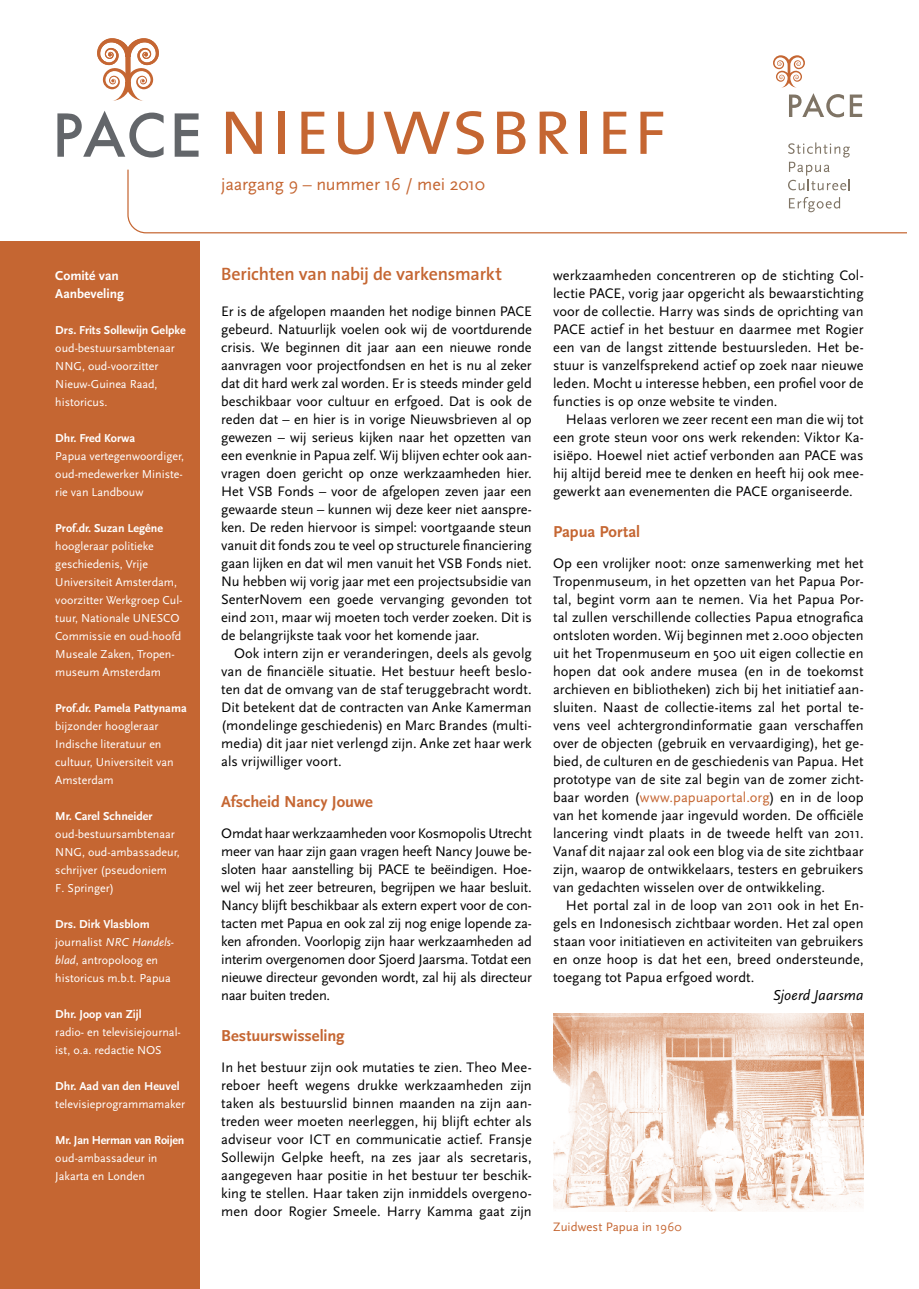
<style>
.page{position:relative;width:919px;height:1289px;background:#fff}
.page>*{position:absolute;margin:0;border:0;box-sizing:border-box;transform-origin:0 0}
.t1{font:81px "The Sans Semi Light Caps";color:#c56632}
.t2{font:600 18px "The Sans";letter-spacing:-.01em;color:#c56632}
.t3{font:18px "Scala Sans";letter-spacing:-.015em;color:#c56632}
.t4{font:700 16.5px "Scala Sans LF";letter-spacing:-.005em;color:#c56632}
.t5{font:italic 15px "Scala Sans";letter-spacing:.005em;color:#000}
.t6{font:14.4px/18px "Scala Sans";color:#000;text-align:justify}
.t7{font:700 13.5px/18px "Scala Sans";color:#fff}
.t8{font:12.75px "Scala Sans";letter-spacing:.005em;color:#c56632}
.t9{font:12px/18px "Scala Sans";color:#fff}
.t10{font:700 12px "Scala Sans";color:#fff}
.t11{font:700 12px "Scala Sans";letter-spacing:-.02em;color:#fff}
.s1{font-weight:700}
.s2{font-style:italic}
.s3{font-style:inherit}
.s4{color:#c56632}
</style>
<div class="page">
<svg style="left:57px;top:111px;width:106px;height:46px"></svg>
<svg style="left:175px;top:113px;width:23px;height:44px"></svg>
<svg style="left:97px;top:38px;width:62px;height:63px"></svg>
<svg style="left:127px;top:169px;width:779px;height:64px"></svg>
<svg style="left:788px;top:142px;width:61px;height:48px"></svg>
<svg style="left:788px;top:197px;width:52px;height:15px"></svg>
<svg style="left:773px;top:55px;width:89px;height:62px"></svg>
<div style="left:0;top:241px;width:200px;height:1047px;background:#c56632"></div>
<img style="left:553px;top:1013px;width:310px;height:198px">
<p class="t7" style="left:55px;top:267px;width:70px">Comité van<br>Aanbeveling</p>
<p class="t10" style="left:55px;top:323px;width:132px">Drs. Frits Sollewijn Gelpke</p>
<p class="t9" style="left:55px;top:339px;width:121px">oud-bestuursambtenaar<br>NNG, oud-voorzitter<br>Nieuw-Guinea Raad, historicus.</p>
<p class="t10" style="left:55px;top:431px;width:81px">Dhr. Fred Korwa</p>
<p class="t9" style="left:55px;top:447px;width:130px">Papua vertegenwoordiger, oud-medewerker Ministe&shy;rie van Landbouw</p>
<p class="t10" style="left:55px;top:521px;width:109px">Prof.dr. Suzan Legêne</p>
<p class="t9" style="left:55px;top:537px;width:129px">hoogleraar politieke geschiedenis, Vrije<br>Universiteit Amsterdam, voorzitter Werkgroep Cul&shy;tuur, Nationale UNESCO<br>Commissie en oud-hoofd<br>Museale Zaken, Tropen&shy;museum Amsterdam</p>
<p class="t10" style="left:55px;top:701px;width:133px">Prof.dr. Pamela Pattynama</p>
<p class="t9" style="left:55px;top:717px;width:120px">bijzonder hoogleraar<br>Indische literatuur en cultuur, Universiteit van<br>Amsterdam</p>
<p class="t10" style="left:55px;top:809px;width:99px">Mr. Carel Schneider</p>
<p class="t9" style="left:55px;top:825px;width:126px">oud-bestuursambtenaar<br>NNG, oud-ambassadeur, schrijver (pseudoniem<br>F. Springer)</p>
<p class="t9" style="left:55px;top:915px;width:120px"><span class="s1">Drs. Dirk Vlasblom </span>journalist <span class="s2">NRC Handels&shy;blad</span>, antropoloog en historicus m.b.t. Papua</p>
<p class="t10" style="left:55px;top:1007px;width:88px">Dhr. Joop van Zijl</p>
<p class="t9" style="left:55px;top:1023px;width:127px">radio- en televisiejournal&shy;ist, o.a. redactie NOS</p>
<p class="t10" style="left:55px;top:1079px;width:126px">Dhr. Aad van den Heuvel</p>
<p class="t9" style="left:55px;top:1095px;width:131px">televisieprogrammamaker</p>
<p class="t11" style="left:55px;top:1133px;width:130px">Mr. Jan Herman van Roijen</p>
<p class="t9" style="left:55px;top:1149px;width:104px">oud-ambassadeur in<br>Jakarta en Londen</p>
<h1 class="t1" style="left:218px;top:59px;width:451px">nieuwsbrief</h1>
<p class="t3" style="left:221px;top:174px;width:265px">jaargang 9 – nummer 16 / mei 2010</p>
<p class="t2" style="left:221px;top:262px;width:282px">Berichten van nabij de varkensmarkt</p>
<p class="t6" style="left:221px;top:302px;width:312px">Er is de afgelopen maanden het nodige binnen <span class="s3">PACE </span>gebeurd. Natuurlijk voelen ook wij de voortdurende crisis. We beginnen dit jaar aan een nieuwe ronde aanvragen voor projectfondsen en het is nu al zeker dat dit hard werk zal worden. Er is steeds minder geld beschikbaar voor cultuur en erfgoed. Dat is ook de reden dat – en hier is in vorige Nieuwsbrieven al op gewezen – wij serieus kijken naar het opzetten van een evenknie in Papua zelf. Wij blijven echter ook aan&shy;vragen doen gericht op onze werkzaamheden hier.<br>Het VSB Fonds – voor de afgelopen zeven jaar een gewaarde steun – kunnen wij deze keer niet aanspre&shy;ken. De reden hiervoor is simpel: voortgaande steun vanuit dit fonds zou te veel op structurele financiering gaan lijken en dat wil men vanuit het VSB Fonds niet.<br>Nu hebben wij vorig jaar met een projectsubsidie van SenterNovem een goede vervanging gevonden tot eind 2011, maar wij moeten toch verder zoeken. Dit is de belangrijkste taak voor het komende jaar.</p>
<p class="t6" style="left:221px;top:644px;width:312px;text-indent:13px">Ook intern zijn er veranderingen, deels als gevolg van de financiële situatie. Het bestuur heeft beslo&shy;ten dat de omvang van de staf teruggebracht wordt.<br>Dit betekent dat de contracten van Anke Kamerman (mondelinge geschiedenis) en Marc Brandes (multi&shy;media) dit jaar niet verlengd zijn. Anke zet haar werk als vrijwilliger voort.</p>
<p class="t4" style="left:221px;top:792px;width:153px">Afscheid Nancy Jouwe</p>
<p class="t6" style="left:221px;top:824px;width:312px">Omdat haar werkzaamheden voor Kosmopolis Utrecht meer van haar zijn gaan vragen heeft Nancy Jouwe be&shy;sloten haar aanstelling bij PACE te beëindigen. Hoe&shy;wel wij het zeer betreuren, begrijpen we haar besluit.<br>Nancy blijft beschikbaar als extern expert voor de con&shy;tacten met Papua en ook zal zij nog enige lopende za&shy;ken afronden. Voorlopig zijn haar werkzaamheden ad interim overgenomen door Sjoerd Jaarsma. Totdat een nieuwe directeur gevonden wordt, zal hij als directeur naar buiten treden.</p>
<p class="t4" style="left:221px;top:1026px;width:125px">Bestuurswisseling</p>
<p class="t6" style="left:221px;top:1058px;width:312px">In het bestuur zijn ook mutaties te zien. Theo Mee&shy;reboer heeft wegens drukke werkzaamheden zijn taken als bestuurslid binnen maanden na zijn aan&shy;treden weer moeten neerleggen, hij blijft echter als adviseur voor ICT en communicatie actief. Fransje Sollewijn Gelpke heeft, na zes jaar als secretaris, aangegeven haar positie in het bestuur ter beschik&shy;king te stellen. Haar taken zijn inmiddels overgeno&shy;men door Rogier Smeele. Harry Kamma gaat zijn</p>
<p class="t6" style="left:553px;top:266px;width:312px">werkzaamheden concentreren op de stichting Col&shy;lectie PACE, vorig jaar opgericht als bewaarstichting voor de collectie. Harry was sinds de oprichting van PACE actief in het bestuur en daarmee met Rogier een van de langst zittende bestuursleden. Het be&shy;stuur is vanzelfsprekend actief op zoek naar nieuwe leden. Mocht u interesse hebben, een profiel voor de functies is op onze website te vinden.</p>
<p class="t6" style="left:553px;top:410px;width:312px;text-indent:13px">Helaas verloren we zeer recent een man die wij tot een grote steun voor ons werk rekenden: Viktor Ka&shy;isiëpo. Hoewel niet actief verbonden aan PACE was hij altijd bereid mee te denken en heeft hij ook mee&shy;gewerkt aan evenementen die PACE organiseerde.</p>
<p class="t4" style="left:553px;top:522px;width:88px">Papua Portal</p>
<p class="t6" style="left:553px;top:554px;width:312px">Op een vrolijker noot: onze samenwerking met het Tropenmuseum, in het opzetten van het Papua Por&shy;tal, begint vorm aan te nemen. Via het Papua Por&shy;tal zullen verschillende collecties Papua etnografica ontsloten worden. Wij beginnen met 2.000 objecten uit het Tropenmuseum en 500 uit eigen collectie en hopen dat ook andere musea (en in de toekomst archieven en bibliotheken) zich bij het initiatief aan&shy;sluiten. Naast de collectie-items zal het portal te&shy;vens veel achtergrondinformatie gaan verschaffen over de objecten (gebruik en vervaardiging), het ge&shy;bied, de culturen en de geschiedenis van Papua. Het prototype van de site zal begin van de zomer zicht&shy;baar worden (<span class="s4">www.papuaportal.org</span>) en in de loop van het komende jaar ingevuld worden. De officiële lancering vindt plaats in de tweede helft van 2011.<br>Vanaf dit najaar zal ook een blog via de site zichtbaar zijn, waarop de ontwikkelaars, testers en gebruikers van gedachten wisselen over de ontwikkeling.</p>
<p class="t6" style="left:553px;top:896px;width:312px;text-indent:13px">Het portal zal in de loop van 2011 ook in het En&shy;gels en Indonesisch zichtbaar worden. Het zal open staan voor initiatieven en activiteiten van gebruikers en onze hoop is dat het een, breed ondersteunde, toegang tot Papua erfgoed wordt.</p>
<p class="t5" style="left:772px;top:987px;width:92px">Sjoerd Jaarsma</p>
<p class="t8" style="left:553px;top:1219px;width:130px">Zuidwest Papua in 1960</p>
</div>
